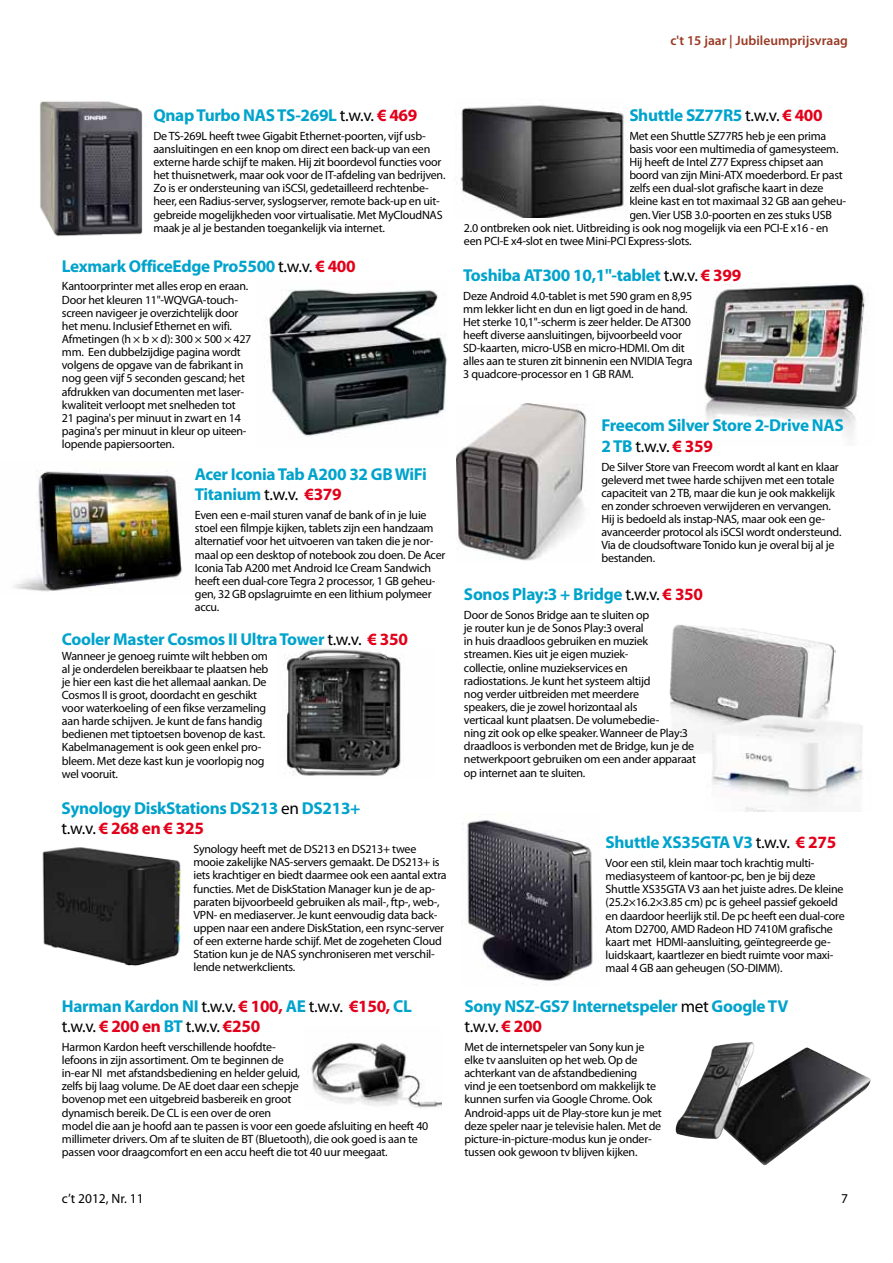
<style>
.page{position:relative;width:893px;height:1263px;background:#fff}
.page>*{position:absolute;margin:0;border:0;box-sizing:border-box;transform-origin:0 0}
.t1{font:700 17.25px/20.2px "Myriad Pro";letter-spacing:-.02em;color:#00a3cc}
.t2{font:17.25px/20.2px "Myriad Pro";color:#000}
.t3{font:600 13.5px "Myriad Pro";color:#993923}
.t4{font:13.5px "Myriad Pro";color:#000}
.t5{font:12px/13.2px "Myriad Pro";letter-spacing:-.02em;color:#000}
.s1{font-weight:400;color:#000}
.s2{color:#e2001a}
.s3{font-weight:700;color:#00a3cc}
.s4{font-weight:700;color:#e2001a}
</style>
<div class="page">
<img style="left:40px;top:101px;width:103px;height:136px">
<img style="left:704px;top:284px;width:161px;height:153px">
<img style="left:14px;top:471px;width:168px;height:121px">
<img style="left:456px;top:404px;width:131px;height:157px">
<img style="left:283px;top:648px;width:118px;height:128px">
<img style="left:460px;top:105px;width:168px;height:113px">
<img style="left:268px;top:289px;width:179px;height:148px">
<img style="left:42px;top:847px;width:139px;height:119px">
<img style="left:467px;top:814px;width:126px;height:171px">
<img style="left:311px;top:1043px;width:131px;height:66px">
<img style="left:676px;top:1042px;width:195px;height:123px">
<img style="left:669px;top:624px;width:167px;height:120px">
<img style="left:705px;top:694px;width:158px;height:117px">
<p class="t3" style="left:670px;top:32px;width:179px">c't 15 jaar | Jubileumprijsvraag</p>
<h1 class="t1" style="left:153px;top:104px;width:265px">Qnap Turbo NAS TS-269L <span class="s1">t.w.v.</span> <span class="s2">€ 469</span></h1>
<p class="t5" style="left:153px;top:129px;width:294px">De TS-269L heeft twee Gigabit Ethernet-poorten, vijf usb&shy;aansluitingen en een knop om direct een back-up van een externe harde schijf te maken. Hij zit boordevol functies voor het thuisnetwerk, maar ook voor de IT-afdeling van bedrijven.<br>Zo is er ondersteuning van iSCSI, gedetailleerd rechtenbe&shy;heer, een Radius-server, syslogserver, remote back-up en uit&shy;gebreide mogelijkheden voor virtualisatie. Met MyCloudNAS maak je al je bestanden toegankelijk via internet.</p>
<h1 class="t1" style="left:62px;top:255px;width:295px">Lexmark OfficeEdge Pro5500 <span class="s1">t.w.v.</span> <span class="s2">€ 400</span></h1>
<p class="t5" style="left:62px;top:280px;width:191px">Kantoorprinter met alles erop en eraan.<br>Door het kleuren 11"-WQVGA-touch&shy;screen navigeer je overzichtelijk door het menu. Inclusief Ethernet en wifi.<br>Afmetingen (h × b × d): 300 × 500 × 427 mm. Een dubbelzijdige pagina wordt volgens de opgave van de fabrikant in nog geen vijf 5 seconden gescand; het afdrukken van documenten met laser&shy;kwaliteit verloopt met snelheden tot<br>21 pagina's per minuut in zwart en 14 pagina's per minuut in kleur op uiteen&shy;lopende papiersoorten.</p>
<h1 class="t1" style="left:195px;top:464px;width:234px">Acer Iconia Tab A200 32 GB WiFi<br>Titanium <span class="s1">t.w.v.</span> <span class="s2">€379</span></h1>
<p class="t5" style="left:195px;top:508px;width:252px">Even een e-mail sturen vanaf de bank of in je luie stoel een filmpje kijken, tablets zijn een handzaam alternatief voor het uitvoeren van taken die je nor&shy;maal op een desktop of notebook zou doen. De Acer Iconia Tab A200 met Android Ice Cream Sandwich heeft een dual-core Tegra 2 processor, 1 GB geheu&shy;gen, 32 GB opslagruimte en een lithium polymeer accu.</p>
<h1 class="t1" style="left:62px;top:628px;width:348px">Cooler Master Cosmos II Ultra Tower <span class="s1">t.w.v.</span> <span class="s2">€ 350</span></h1>
<p class="t5" style="left:62px;top:649px;width:208px">Wanneer je genoeg ruimte wilt hebben om al je onderdelen bereikbaar te plaatsen heb je hier een kast die het allemaal aankan. De Cosmos II is groot, doordacht en geschikt voor waterkoeling of een fikse verzameling aan harde schijven. Je kunt de fans handig bedienen met tiptoetsen bovenop de kast.<br>Kabelmanagement is ook geen enkel pro&shy;bleem. Met deze kast kun je voorlopig nog wel vooruit.</p>
<h1 class="t1" style="left:62px;top:797px;width:300px">Synology DiskStations DS213 <span class="s1">en</span> DS213+ <span class="s1">t.w.v.</span> <span class="s2">€ 268 en € 325</span></h1>
<p class="t5" style="left:193px;top:842px;width:255px">Synology heeft met de DS213 en DS213+ twee mooie zakelijke NAS-servers gemaakt. De DS213+ is iets krachtiger en biedt daarmee ook een aantal extra functies. Met de DiskStation Manager kun je de ap&shy;paraten bijvoorbeeld gebruiken als mail-, ftp-, web-, VPN- en mediaserver. Je kunt eenvoudig data back&shy;uppen naar een andere DiskStation, een rsync-server of een externe harde schijf. Met de zogeheten Cloud Station kun je de NAS synchroniseren met verschil&shy;lende netwerkclients.</p>
<h1 class="t2" style="left:62px;top:995px;width:352px"><span class="s3">Harman Kardon NI</span> t.w.v. <span class="s4">€ 100,</span> <span class="s3">AE</span> t.w.v. <span class="s4">€150,</span> <span class="s3">CL </span>t.w.v. <span class="s4">€ 200 en</span> <span class="s3">BT</span> t.w.v. <span class="s4">€250</span></h1>
<p class="t5" style="left:62px;top:1040px;width:368px">Harmon Kardon heeft verschillende hoofdte-<br>lefoons in zijn assortiment. Om te beginnen de<br>in-ear NI met afstandsbediening en helder geluid,<br>zelfs bij laag volume. De AE doet daar een schepje<br>bovenop met een uitgebreid basbereik en groot<br>dynamisch bereik. De CL is een over de oren<br>model die aan je hoofd aan te passen is voor een goede afsluiting en heeft 40 millimeter drivers. Om af te sluiten de BT (Bluetooth), die ook goed is aan te passen voor draagcomfort en een accu heeft die tot 40 uur meegaat.</p>
<h1 class="t1" style="left:629px;top:104px;width:195px">Shuttle SZ77R5 <span class="s1">t.w.v.</span> <span class="s2">€ 400</span></h1>
<p class="t5" style="left:629px;top:129px;width:199px">Met een Shuttle SZ77R5 heb je een prima</p>
<p class="t5" style="left:629px;top:142px;width:211px">basis voor een multimedia of gamesysteem.</p>
<p class="t5" style="left:629px;top:155px;width:196px">Hij heeft de Intel Z77 Express chipset aan</p>
<p class="t5" style="left:629px;top:168px;width:215px">boord van zijn Mini-ATX moederbord. Er past</p>
<p class="t5" style="left:629px;top:182px;width:196px">zelfs een dual-slot grafische kaart in deze</p>
<p class="t5" style="left:629px;top:195px;width:218px">kleine kast en tot maximaal 32 GB aan geheu-</p>
<p class="t5" style="left:629px;top:208px;width:204px">gen. Vier USB 3.0-poorten en zes stuks USB</p>
<p class="t5" style="left:464px;top:221px;width:366px">2.0 ontbreken ook niet. Uitbreiding is ook nog mogelijk via een PCI-E x16 - en</p>
<p class="t5" style="left:464px;top:234px;width:229px">een PCI-E x4-slot en twee Mini-PCI Express-slots.</p>
<h1 class="t1" style="left:463px;top:264px;width:279px">Toshiba AT300 10,1"-tablet <span class="s1">t.w.v.</span> <span class="s2">€ 399</span></h1>
<p class="t5" style="left:463px;top:289px;width:231px">Deze Android 4.0-tablet is met 590 gram en 8,95 mm lekker licht en dun en ligt goed in de hand.<br>Het sterke 10,1"-scherm is zeer helder. De AT300 heeft diverse aansluitingen, bijvoorbeeld voor SD-kaarten, micro-USB en micro-HDMI. Om dit alles aan te sturen zit binnenin een NVIDIA Tegra 3 quadcore-processor en 1 GB RAM.</p>
<h1 class="t1" style="left:601px;top:415px;width:244px">Freecom Silver Store 2-Drive NAS<br>2 TB <span class="s1">t.w.v.</span> <span class="s2">€ 359</span></h1>
<p class="t5" style="left:601px;top:460px;width:242px">De Silver Store van Freecom wordt al kant en klaar geleverd met twee harde schijven met een totale capaciteit van 2 TB, maar die kun je ook makkelijk en zonder schroeven verwijderen en vervangen.<br>Hij is bedoeld als instap-NAS, maar ook een ge&shy;avanceerder protocol als iSCSI wordt ondersteund.<br>Via de cloudsoftware Tonido kun je overal bij al je bestanden.</p>
<h1 class="t1" style="left:464px;top:584px;width:241px">Sonos Play:3 + Bridge <span class="s1">t.w.v.</span> <span class="s2">€ 350</span></h1>
<p class="t5" style="left:464px;top:608px;width:234px">Door de Sonos Bridge aan te sluiten op<br>je router kun je de Sonos Play:3 overal<br>in huis draadloos gebruiken en muziek streamen. Kies uit je eigen muziek-<br>collectie, online muziekservices en<br>radiostations. Je kunt het systeem altijd<br>nog verder uitbreiden met meerdere<br>speakers, die je zowel horizontaal als<br>verticaal kunt plaatsen. De volumebedie-<br>ning zit ook op elke speaker. Wanneer de Play:3 draadloos is verbonden met de Bridge, kun je de netwerkpoort gebruiken om een ander apparaat op internet aan te sluiten.</p>
<h1 class="t1" style="left:606px;top:832px;width:232px">Shuttle XS35GTA V3 <span class="s1">t.w.v.</span> <span class="s2">€ 275</span></h1>
<p class="t5" style="left:606px;top:856px;width:241px">Voor een stil, klein maar toch krachtig multi&shy;mediasysteem of kantoor-pc, ben je bij deze Shuttle XS35GTA V3 aan het juiste adres. De kleine (25.2×16.2×3.85 cm) pc is geheel passief gekoeld en daardoor heerlijk stil. De pc heeft een dual-core Atom D2700, AMD Radeon HD 7410M grafische kaart met HDMI-aansluiting, geïntegreerde ge&shy;luidskaart, kaartlezer en biedt ruimte voor maxi&shy;maal 4 GB aan geheugen (SO-DIMM).</p>
<h1 class="t1" style="left:464px;top:995px;width:325px">Sony NSZ-GS7 Internetspeler <span class="s1">met</span> Google TV <span class="s1">t.w.v.</span> <span class="s2">€ 200</span></h1>
<p class="t5" style="left:464px;top:1040px;width:199px">Met de internetspeler van Sony kun je elke tv aansluiten op het web. Op de achterkant van de afstandbediening<br>vind je een toetsenbord om makkelijk te kunnen surfen via Google Chrome. Ook Android-apps uit de Play-store kun je met deze speler naar je televisie halen. Met de picture-in-picture-modus kun je onder&shy;tussen ook gewoon tv blijven kijken.</p>
<p class="t4" style="left:62px;top:1190px;width:83px">c’t 2012, Nr. 11</p>
<p class="t4" style="left:841px;top:1190px;width:8px">7</p>
</div>
